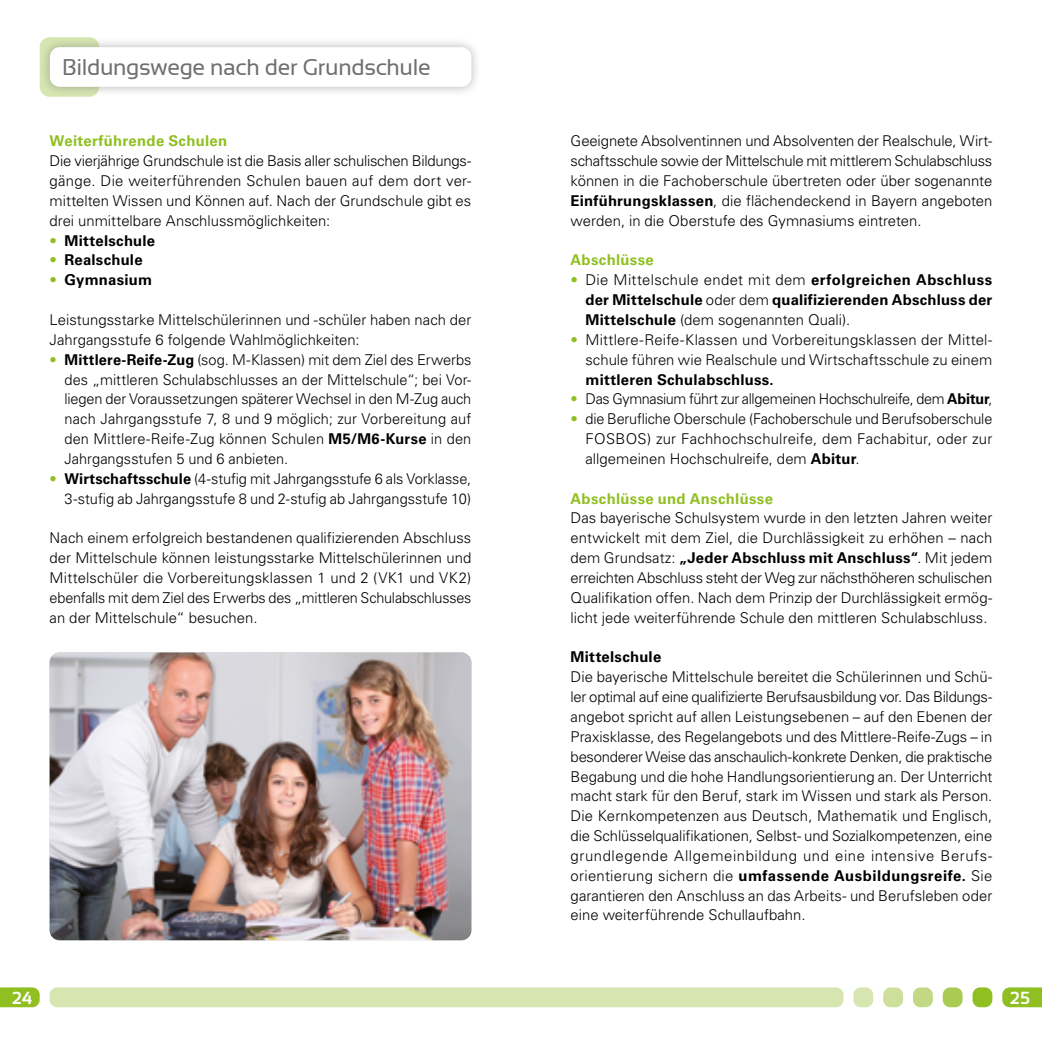
<style>
.page{position:relative;width:1042px;height:1042px;background:#fff}
.page>*{position:absolute;margin:0;border:0;box-sizing:border-box;transform-origin:0 0}
._01__Head_2019{font:22.75px "Sansation";letter-spacing:-.015em;color:#706f6f}
.Pagina_rechts{font:700 17.5px "Sansation";color:#fff}
._03__Copy_2019{font:300 14.88px/19.8px "Univers LT Pro 45";color:#000;text-align:justify}
._03__Copy_2019-2{font:700 14.88px/19.8px "Univers LT Pro 65";letter-spacing:.015em;color:#000;text-align:justify}
._03__Copy_2019-3{font:300 14.88px "Univers LT Pro 45";letter-spacing:-.025em;color:#000}
._02__Subhead_2019{font:700 14.88px "Univers LT Pro 65";letter-spacing:.02em;color:#90bf21}
.s1{font-family:"Univers LT Pro 45";font-weight:300;color:#90bf21}
.s2{color:#90bf21}
.s3{font-family:"Univers LT Pro 65";font-weight:700}
.s4{font-family:"Univers LT Pro 45";font-weight:300}
</style>
<div class="page">
<svg style="left:0;top:987px;width:40px;height:20px"></svg>
<svg style="left:1002px;top:987px;width:40px;height:20px"></svg>
<div style="left:972px;top:987px;width:20px;height:20px;background:#90bf21;border-radius:7px"></div>
<div style="left:943px;top:987px;width:19px;height:20px;background:#aacb53;border-radius:7px"></div>
<div style="left:913px;top:987px;width:20px;height:20px;background:#c2d884;border-radius:7px"></div>
<div style="left:883px;top:987px;width:20px;height:20px;background:#cddf9b;border-radius:7px"></div>
<div style="left:853px;top:987px;width:20px;height:20px;background:#d7e6b1;border-radius:7px"></div>
<div style="left:50px;top:987px;width:793px;height:20px;background:#d7e6b1;border-radius:7px"></div>
<svg style="left:40px;top:37px;width:59px;height:60px"></svg>
<div style="left:41px;top:38px;width:439px;height:58px;background:#706f6f;opacity:.5"></div>
<div style="left:50px;top:47px;width:421px;height:40px;background:#fff;border-radius:10px"></div>
<img style="left:50px;top:652px;width:421px;height:288px">
<p class="_01__Head_2019" style="left:62px;top:54px;width:370px">Bildungswege nach der Grundschule</p>
<p class="_02__Subhead_2019" style="left:50px;top:131px;width:179px">Weiterführende Schulen</p>
<p class="_03__Copy_2019" style="left:50px;top:151px;width:423px">Die vierjährige Grundschule ist die Basis aller schulischen Bildungs&shy;gänge. Die weiterführenden Schulen bauen auf dem dort ver&shy;mittelten Wissen und Können auf. Nach der Grundschule gibt es drei unmittelbare Anschlussmöglichkeiten:</p>
<p class="_03__Copy_2019-2" style="left:50px;top:230px;width:107px"><span class="s1">•</span> Mittelschule</p>
<p class="_03__Copy_2019-2" style="left:50px;top:250px;width:94px"><span class="s1">•</span> Realschule</p>
<p class="_03__Copy_2019-2" style="left:50px;top:269px;width:104px"><span class="s1">•</span> Gymnasium</p>
<p class="_03__Copy_2019" style="left:50px;top:309px;width:423px">Leistungsstarke Mittelschülerinnen und -schüler haben nach der<br>Jahrgangsstufe 6 folgende Wahlmöglichkeiten:</p>
<p class="_03__Copy_2019" style="left:64px;top:349px;width:408px;text-indent:-15px"><span class="s2">•</span> <span class="s3">Mittlere-Reife-Zug</span> (sog. M-Klassen) mit dem Ziel des Erwerbs des „mittleren Schulabschlusses an der Mittelschule“; bei Vor&shy;liegen der Voraussetzungen späterer Wechsel in den M-Zug auch nach Jahrgangsstufe 7, 8 und 9 möglich; zur Vorbereitung auf den Mittlere-Reife-Zug können Schulen <span class="s3">M5/M6-Kurse</span> in den Jahrgangsstufen 5 und 6 anbieten.</p>
<p class="_03__Copy_2019" style="left:50px;top:468px;width:423px;text-align:right"><span class="s2">•</span> <span class="s3">Wirtschaftsschule</span> (4-stufig mit Jahrgangsstufe 6 als Vorklasse,<br>3-stufig ab Jahrgangsstufe 8 und 2-stufig ab Jahrgangsstufe 10)</p>
<p class="_03__Copy_2019" style="left:50px;top:528px;width:423px">Nach einem erfolgreich bestandenen qualifizierenden Abschluss der Mittelschule können leistungsstarke Mittelschülerinnen und Mittelschüler die Vorbereitungsklassen 1 und 2 (VK1 und VK2) ebenfalls mit dem Ziel des Erwerbs des „mittleren Schulabschlusses an der Mittelschule“ besuchen.</p>
<p class="_03__Copy_2019" style="left:570px;top:131px;width:423px">Geeignete Absolventinnen und Absolventen der Realschule, Wirt&shy;schaftsschule sowie der Mittelschule mit mittlerem Schulabschluss können in die Fachoberschule übertreten oder über sogenannte <span class="s3">Einführungsklassen</span>, die flächendeckend in Bayern angeboten werden, in die Oberstufe des Gymnasiums eintreten.</p>
<p class="_02__Subhead_2019" style="left:570px;top:250px;width:85px">Abschlüsse</p>
<p class="_03__Copy_2019-2" style="left:585px;top:269px;width:408px;text-indent:-15px"><span class="s1">•</span> <span class="s4">Die Mittelschule endet mit dem</span> erfolgreichen Abschluss der Mittelschule <span class="s4">oder dem</span> qualifizierenden Abschluss der Mittelschule <span class="s4">(dem sogenannten Quali).</span></p>
<p class="_03__Copy_2019" style="left:585px;top:329px;width:408px;text-indent:-15px"><span class="s2">•</span> Mittlere-Reife-Klassen und Vorbereitungsklassen der Mittel&shy;schule führen wie Realschule und Wirtschaftsschule zu einem <span class="s3">mittleren Schulabschluss.</span></p>
<p class="_03__Copy_2019-3" style="left:570px;top:389px;width:423px"><span class="s2">•</span> Das Gymnasium führt zur allgemeinen Hochschulreife, dem <span class="s3">Abitur</span>,</p>
<p class="_03__Copy_2019" style="left:585px;top:409px;width:408px;text-indent:-15px"><span class="s2">•</span> die Berufliche Oberschule (Fachoberschule und Berufsoberschule FOSBOS) zur Fachhochschulreife, dem Fachabitur, oder zur allgemeinen Hochschulreife, dem <span class="s3">Abitur</span>.</p>
<p class="_02__Subhead_2019" style="left:570px;top:488px;width:204px">Abschlüsse und Anschlüsse</p>
<p class="_03__Copy_2019" style="left:570px;top:508px;width:423px">Das bayerische Schulsystem wurde in den letzten Jahren weiter entwickelt mit dem Ziel, die Durchlässigkeit zu erhöhen – nach dem Grundsatz: <span class="s3">„Jeder Abschluss mit Anschluss“</span>. Mit jedem erreichten Abschluss steht der Weg zur nächsthöheren schulischen Qualifikation offen. Nach dem Prinzip der Durchlässigkeit ermög&shy;licht jede weiterführende Schule den mittleren Schulabschluss.</p>
<p class="_03__Copy_2019-2" style="left:570px;top:646px;width:92px">Mittelschule</p>
<p class="_03__Copy_2019" style="left:570px;top:667px;width:423px">Die bayerische Mittelschule bereitet die Schülerinnen und Schü&shy;ler optimal auf eine qualifizierte Berufsausbildung vor. Das Bildungs&shy;angebot spricht auf allen Leistungsebenen – auf den Ebenen der Praxisklasse, des Regelangebots und des Mittlere-Reife-Zugs – in besonderer Weise das anschaulich-konkrete Denken, die praktische Begabung und die hohe Handlungsorientierung an. Der Unterricht macht stark für den Beruf, stark im Wissen und stark als Person.<br>Die Kernkompetenzen aus Deutsch, Mathematik und Englisch, die Schlüsselqualifikationen, Selbst- und Sozialkompetenzen, eine grundlegende Allgemeinbildung und eine intensive Berufs&shy;orientierung sichern die <span class="s3">umfassende Ausbildungsreife.</span> Sie garantieren den Anschluss an das Arbeits- und Berufsleben oder eine weiterführende Schullaufbahn.</p>
<p class="Pagina_rechts" style="left:12px;top:988px;width:22px">24</p>
<p class="Pagina_rechts" style="left:1009px;top:988px;width:22px">25</p>
</div>
